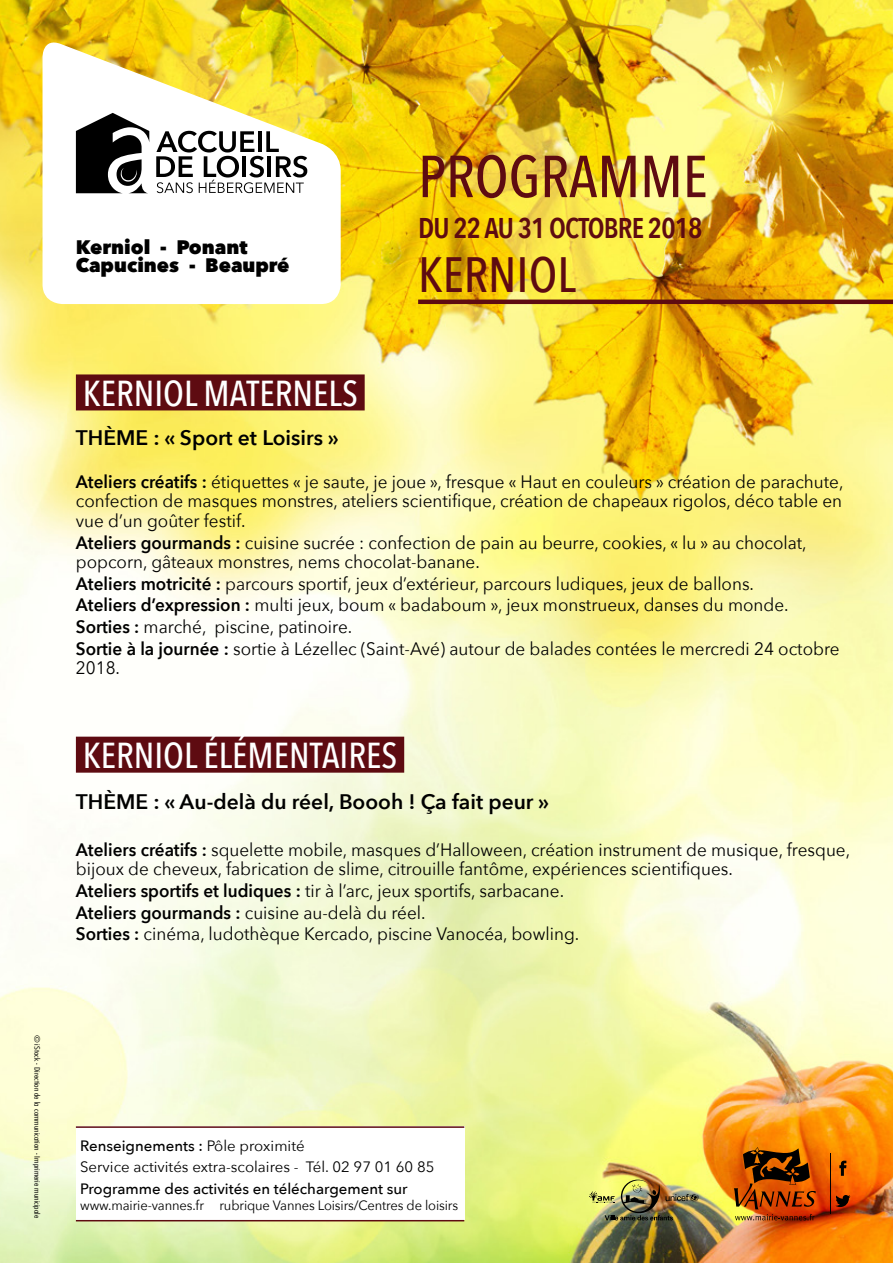
<style>
.page{position:relative;width:893px;height:1263px;background:#fff}
.page>*{position:absolute;margin:0;border:0;box-sizing:border-box;transform-origin:0 0}
.t1{font:500 58.5px "Avenir Next Condensed";color:#5e0b11}
.t2{font:500 49.5px "Avenir Next Condensed";color:#5e0b11}
.t3{font:500 36px "Avenir Next Condensed";color:#fff}
.t4{font:600 28.5px "Avenir Next Condensed";letter-spacing:-.03em;color:#5e0b11}
.t5{font:600 21px "Avenir Next";color:#000}
.t6{font:800 19.5px/18px "Avenir Next";color:#000}
.t7{font:18px/21.6px "Avenir Next";color:#000;scale:.95 1}
.t8{font:15px/20.7px "Avenir Next";color:#000}
.t9{font:500 15px "Avenir Next";color:#000}
.t10{font:13.5px "Avenir Next";letter-spacing:-.01em;color:#000;scale:.96 1}
.t11{font:300 condensed 7.35px "Futura Std";color:#000;scale:1.33 1}
.s1{font-weight:600}
.s2{font-weight:500}
</style>
<div class="page">
<img style="left:0;top:0;width:893px;height:1263px">
<svg style="left:43px;top:37px;width:298px;height:267px"></svg>
<svg style="left:156px;top:131px;width:151px;height:62px"></svg>
<svg style="left:76px;top:113px;width:73px;height:80px"></svg>
<hr style="left:418px;top:300px;width:475px;height:4px;background:#5e0b11">
<div style="left:76px;top:374px;width:289px;height:36px;background:#5e0b11"></div>
<div style="left:76px;top:737px;width:328px;height:36px;background:#5e0b11"></div>
<svg style="left:835px;top:1195px;width:15px;height:12px"></svg>
<svg style="left:839px;top:1161px;width:7px;height:15px"></svg>
<svg style="left:734px;top:1147px;width:82px;height:73px;background:#9c4305"></svg>
<hr style="left:830px;top:1153px;width:1px;height:61px;background:#000">
<img style="left:589px;top:1179px;width:110px;height:41px">
<div style="left:76px;top:1127px;width:388px;height:93px;background:#fff"></div>
<hr style="left:76px;top:1126px;width:388px;height:2px;background:#5e0b11">
<hr style="left:76px;top:1220px;width:388px;height:1px;background:#5e0b11">
<p class="t6" style="left:76px;top:238px;width:215px">Kerniol - Ponant<br>Capucines - Beaupré</p>
<h1 class="t1" style="left:418px;top:141px;width:291px">PROGRAMME</h1>
<h3 class="t4" style="left:418px;top:203px;width:286px">DU 22 AU 31 OCTOBRE 2018</h3>
<h2 class="t2" style="left:418px;top:244px;width:159px">KERNIOL</h2>
<h3 class="t3" style="left:83px;top:372px;width:277px">KERNIOL MATERNELS</h3>
<p class="t5" style="left:76px;top:419px;width:264px">THÈME : « Sport et Loisirs »</p>
<p class="t7" style="left:76px;top:471px;width:809px;line-height:19.5px;text-align:justify"><span class="s1">Ateliers créatifs :</span> étiquettes « je saute, je joue », fresque « Haut en couleurs » création de parachute, confection de masques monstres, ateliers scientifique, création de chapeaux rigolos, déco table en vue d’un goûter festif.</p>
<p class="t7" style="left:76px;top:532px;width:771px;line-height:19.5px"><span class="s1">Ateliers gourmands :</span> cuisine sucrée : confection de pain au beurre, cookies, « lu » au chocolat, popcorn, gâteaux monstres, nems chocolat-banane.</p>
<p class="t7" style="left:76px;top:572px;width:805px"><span class="s1">Ateliers motricité :</span> parcours sportif, jeux d’extérieur, parcours ludiques, jeux de ballons.<br><span class="s1">Ateliers d’expression :</span> multi jeux, boum « badaboum », jeux monstrueux, danses du monde.<br><span class="s1">Sorties :</span> marché, piscine, patinoire.<br><span class="s1">Sortie à la journée :</span> sortie à Lézellec (Saint-Avé) autour de balades contées le mercredi 24 octobre</p>
<p class="t7" style="left:76px;top:656px;width:48px">2018.</p>
<h3 class="t3" style="left:83px;top:734px;width:316px">KERNIOL ÉLÉMENTAIRES</h3>
<p class="t5" style="left:76px;top:784px;width:475px">THÈME : « Au-delà du réel, Boooh ! Ça fait peur »</p>
<p class="t7" style="left:76px;top:839px;width:816px;line-height:19.5px"><span class="s1">Ateliers créatifs :</span> squelette mobile, masques d’Halloween, création instrument de musique, fresque, bijoux de cheveux, fabrication de slime, citrouille fantôme, expériences scientifiques.</p>
<p class="t7" style="left:76px;top:879px;width:531px"><span class="s1">Ateliers sportifs et ludiques :</span> tir à l’arc, jeux sportifs, sarbacane.<br><span class="s1">Ateliers gourmands :</span> cuisine au-delà du réel.<br><span class="s1">Sorties :</span> cinéma, ludothèque Kercado, piscine Vanocéa, bowling.</p>
<p class="t11" style="left:42px;top:1035px;width:139px;rotate:90deg">© iStock - Direction de la communication - Imprimerie municipale</p>
<p class="t8" style="left:80px;top:1135px;width:356px"><span class="s2">Renseignements :</span> Pôle proximité<br>Service activités extra-scolaires - Tél. 02 97 01 60 85</p>
<p class="t9" style="left:80px;top:1176px;width:329px">Programme des activités en téléchargement sur</p>
<p class="t10" style="left:80px;top:1194px;width:395px">www.mairie-vannes.fr rubrique Vannes Loisirs/Centres de loisirs</p>
</div>
